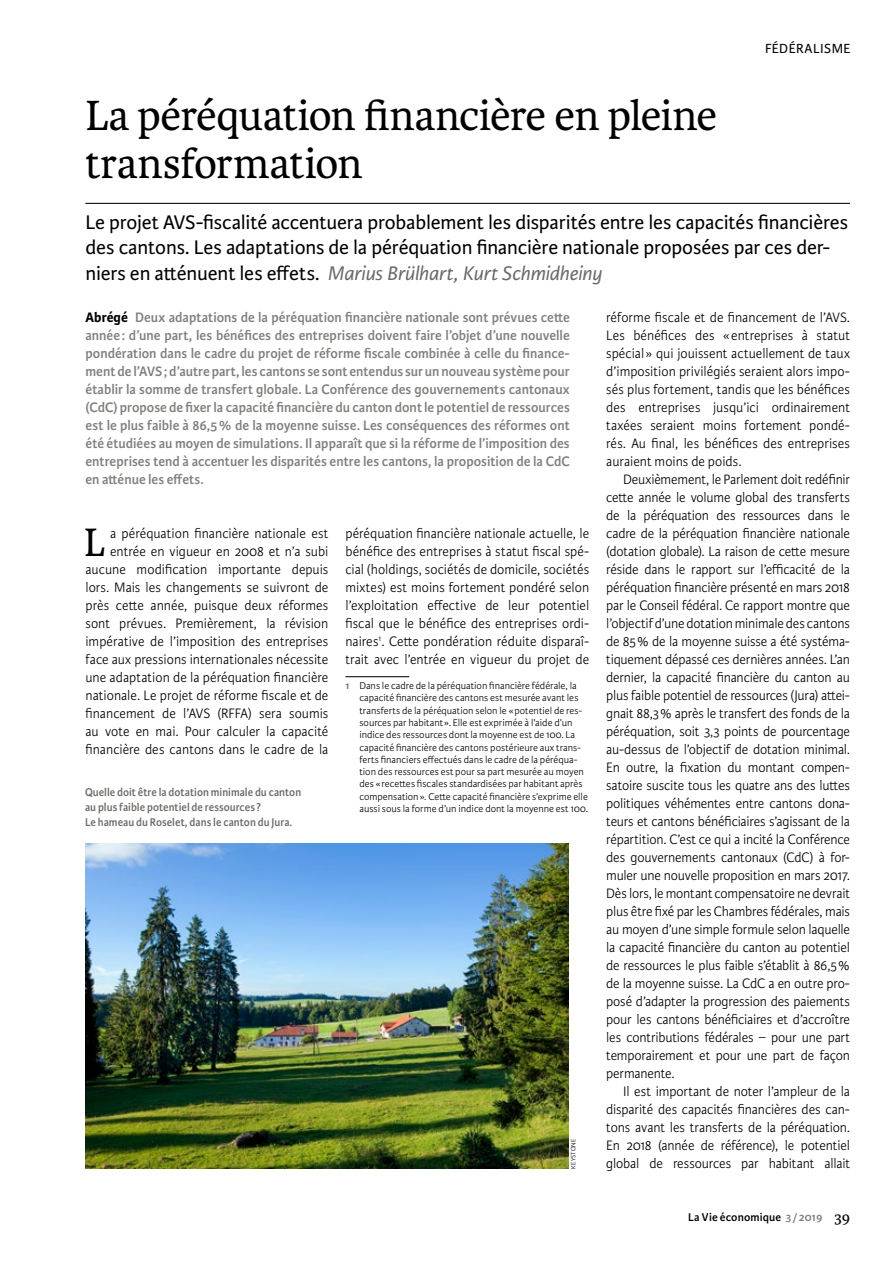
<style>
.page{position:relative;width:893px;height:1263px;background:#fff}
.page>*{position:absolute;margin:0;border:0;box-sizing:border-box;transform-origin:0 0}
.t1{font:45px/48px "Karmina";letter-spacing:-.01em;color:#000}
.t2{font:42.3px "Karmina";color:#000;scale:.96 1}
.t3{font:21px/25.5px "Karmina Sans";letter-spacing:-.005em;color:#000}
.t4{font:600 14.7px/18px "Karmina Sans";color:#817e7b;text-align:justify}
.t5{font:300 14.55px/18px "Karmina Sans";color:#000;text-align:justify;scale:.96 1}
.t6{font:14.1px "Karmina Sans";letter-spacing:.035em;color:#000}
.t7{font:600 12px/15px "Karmina Sans";letter-spacing:.005em;color:#6d6966;scale:.95 1}
.t8{font:600 12px "Karmina Sans";letter-spacing:.01em;color:#000}
.t9{font:300 10.5px/12.3px "Karmina Sans";color:#000}
.t10{font:300 6.75px "Karmina Sans";letter-spacing:.01em;color:#000}
.s1{font-style:italic;color:#6d6966}
.s2{font-weight:700;color:#000}
.s3{font-weight:600;color:#6d6966}
.s4{color:#817e7b}
.s5{font-family:"Karmina";font-weight:400;font-size:16.5px}
</style>
<div class="page">
<hr style="left:85px;top:203px;width:765px;height:1px;background:#000">
<hr style="left:345px;top:676px;width:64px;height:1px;background:#000">
<img style="left:85px;top:844px;width:483px;height:324px">
<p class="t6" style="left:765px;top:41px;width:87px">FÉDÉRALISME</p>
<h1 class="t1" style="left:85px;top:92px;width:633px">La péréquation financière en pleine transformation</h1>
<p class="t3" style="left:85px;top:209px;width:764px">Le projet AVS-fiscalité accentuera probablement les disparités entre les capacités financières des cantons. Les adaptations de la péréquation financière nationale proposées par ces der&shy;niers en atténuent les effets. <span class="s1">Marius Brülhart, Kurt Schmidheiny</span></p>
<p class="t4" style="left:85px;top:308px;width:486px"><span class="s2">Abrégé</span> Deux adaptations de la péréquation financière nationale sont prévues cette année: d’une part, les bénéfices des entreprises doivent faire l’objet d’une nouvelle pondération dans le cadre du projet de réforme fiscale combinée à celle du finance&shy;ment de l’AVS; d’autre part, les cantons se sont entendus sur un nouveau système pour établir la somme de transfert globale. La Conférence des gouvernements cantonaux (CdC) propose de fixer la capacité financière du canton dont le potentiel de ressources est le plus faible à 86,5% de la moyenne suisse. Les conséquences des réformes ont été étudiées au moyen de simulations. Il apparaît que si la réforme de l’imposition des entreprises tend à accentuer les disparités entre les cantons, la proposition de la CdC en atténue les effets.</p>
<p class="t5" style="left:85px;top:525px;width:255px;text-align:right">a péréquation financière nationale est entrée en vigueur en 2008 et n’a subi aucune modification importante depuis lors. Mais les changements se suivront de près cette année, puisque deux réformes sont prévues. Premièrement, la révision impérative de l’imposition des entreprises face aux pressions internationales nécessite une adaptation de la péréquation financière nationale. Le projet de réforme fiscale et de financement de l’AVS (RFFA) sera soumis au vote en mai. Pour calculer la capacité financière des cantons dans le cadre de la</p>
<h2 class="t2" style="left:84px;top:519px;width:23px">L</h2>
<p class="t7" style="left:85px;top:785px;width:229px">Quelle doit être la dotation minimale du canton au plus faible potentiel de ressources?<br>Le hameau du Roselet, dans le canton du Jura.</p>
<p class="t5" style="left:345px;top:525px;width:255px">péréquation financière nationale actuelle, le bénéfice des entreprises à statut fiscal spé&shy;cial (holdings, sociétés de domicile, sociétés mixtes) est moins fortement pondéré selon l’exploitation effective de leur potentiel fiscal que le bénéfice des entreprises ordi&shy;naires<sup>1</sup>. Cette pondération réduite disparaî&shy;trait avec l’entrée en vigueur du projet de</p>
<p class="t9" style="left:359px;top:680px;width:230px;text-indent:-14px"><span class="s3">1</span> Dans le cadre de la péréquation financière fédérale, la capacité financière des cantons est mesurée avant les transferts de la péréquation selon le «potentiel de res&shy;sources par habitant». Elle est exprimée à l’aide d’un indice des ressources dont la moyenne est de 100. La capacité financière des cantons postérieure aux trans&shy;ferts financiers effectués dans le cadre de la péréqua&shy;tion des ressources est pour sa part mesurée au moyen des «recettes fiscales standardisées par habitant après compensation». Cette capacité financière s’exprime elle aussi sous la forme d’un indice dont la moyenne est 100.</p>
<p class="t10" style="left:570px;top:1168px;width:31px;rotate:-90deg">KEYSTONE</p>
<p class="t5" style="left:606px;top:309px;width:255px">réforme fiscale et de financement de l’AVS.<br>Les bénéfices des « entreprises à statut spécial » qui jouissent actuellement de taux d’imposition privilégiés seraient alors impo&shy;sés plus fortement, tandis que les bénéfices des entreprises jusqu’ici ordinairement taxées seraient moins fortement pondé&shy;rés. Au final, les bénéfices des entreprises auraient moins de poids.</p>
<p class="t5" style="left:606px;top:471px;width:255px;text-indent:17px">Deuxièmement, le Parlement doit redéfinir cette année le volume global des transferts de la péréquation des ressources dans le cadre de la péréquation financière nationale (dotation globale). La raison de cette mesure réside dans le rapport sur l’efficacité de la péréquation financière présenté en mars 2018 par le Conseil fédéral. Ce rapport montre que l’objectif d’une dotation minimale des cantons de 85% de la moyenne suisse a été systéma&shy;tiquement dépassé ces dernières années. L’an dernier, la capacité financière du canton au plus faible potentiel de ressources (Jura) attei&shy;gnait 88,3% après le transfert des fonds de la péréquation, soit 3,3 points de pourcentage au-dessus de l’objectif de dotation minimal.<br>En outre, la fixation du montant compen&shy;satoire suscite tous les quatre ans des luttes politiques véhémentes entre cantons dona&shy;teurs et cantons bénéficiaires s’agissant de la répartition. C’est ce qui a incité la Conférence des gouvernements cantonaux (CdC) à for&shy;muler une nouvelle proposition en mars 2017.<br>Dès lors, le montant compensatoire ne devrait plus être fixé par les Chambres fédérales, mais au moyen d’une simple formule selon laquelle la capacité financière du canton au potentiel de ressources le plus faible s’établit à 86,5% de la moyenne suisse. La CdC a en outre pro&shy;posé d’adapter la progression des paiements pour les cantons bénéficiaires et d’accroître les contributions fédérales – pour une part temporairement et pour une part de façon permanente.</p>
<p class="t5" style="left:606px;top:1083px;width:255px;text-indent:17px">Il est important de noter l’ampleur de la disparité des capacités financières des can&shy;tons avant les transferts de la péréquation.<br>En 2018 (année de référence), le potentiel global de ressources par habitant allait</p>
<p class="t8" style="left:688px;top:1210px;width:164px">La Vie économique <span class="s4">3 /2019</span> <span class="s5">39</span></p>
</div>
